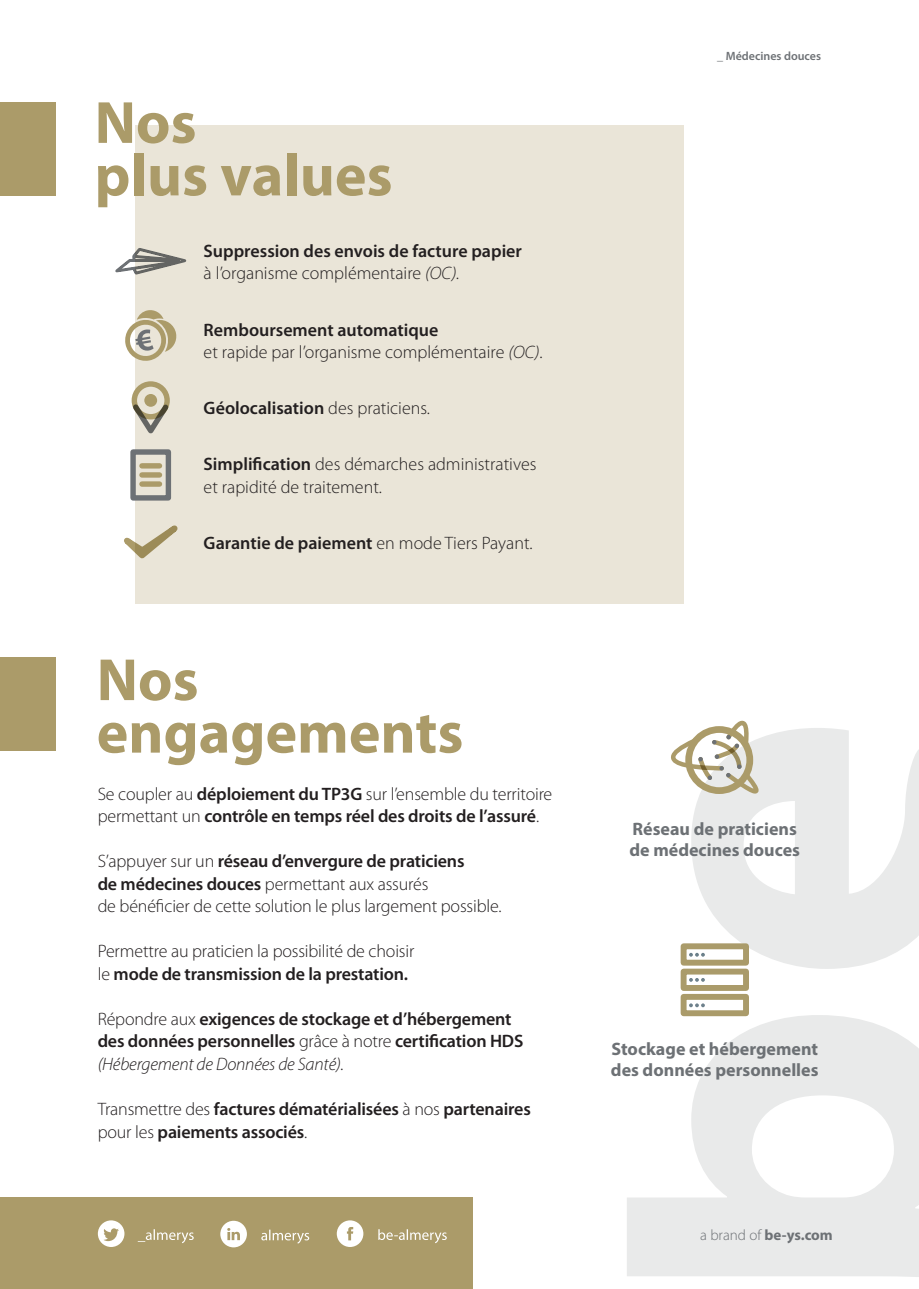
<style>
.page{position:relative;width:919px;height:1289px;background:#fff}
.page>*{position:absolute;margin:0;border:0;box-sizing:border-box;transform-origin:0 0}
.t1{font:700 60px "Myriad Pro";color:#ab9b69}
.t2{font:600 18px/22.5px "Myriad Pro";letter-spacing:-.01em;color:#231f20}
.t3{font:300 18px/22.5px "Myriad Pro";letter-spacing:-.01em;color:#231f20}
.t4{font:700 18px/21.6px "Myriad Pro";color:#6d7175}
.t5{font:700 15px "Myriad Pro";letter-spacing:-.005em;color:#6d7175}
.t6{font:600 12px "Myriad Pro";color:#6d7175}
.s1{font-weight:300}
.s2{font-weight:300;font-style:italic}
.s3{font-weight:600}
.s4{font-style:italic}
</style>
<div class="page">
<svg style="left:627px;top:728px;width:291px;height:549px;fill:#e9eaea"></svg>
<div style="left:0;top:1197px;width:473px;height:91px;background:#ab9b69"></div>
<div style="left:135px;top:125px;width:549px;height:479px;background:#eae5d8"></div>
<div style="left:0;top:102px;width:55px;height:93px;background:#ab9b69"></div>
<div style="left:0;top:657px;width:55px;height:93px;background:#ab9b69"></div>
<svg style="left:124px;top:525px;width:54px;height:34px"></svg>
<svg style="left:220px;top:1220px;width:27px;height:27px"></svg>
<svg style="left:261px;top:1229px;width:48px;height:14px"></svg>
<svg style="left:98px;top:1220px;width:26px;height:26px"></svg>
<svg style="left:138px;top:1229px;width:56px;height:14px"></svg>
<svg style="left:337px;top:1220px;width:26px;height:26px"></svg>
<svg style="left:378px;top:1229px;width:69px;height:14px"></svg>
<div style="left:132px;top:381px;width:38px;height:38px;border:5px solid #ab9b69;border-radius:50%"></div>
<div style="left:144px;top:394px;width:13px;height:13px;background:#ab9b69;border-radius:50%"></div>
<svg style="left:132px;top:403px;width:38px;height:31px"></svg>
<svg style="left:115px;top:248px;width:72px;height:27px"></svg>
<div style="left:130px;top:449px;width:41px;height:51px;border:5px solid #6d7175"></div>
<div style="left:142px;top:463px;width:17px;height:5px;background:#ab9b69"></div>
<div style="left:142px;top:472px;width:17px;height:5px;background:#ab9b69"></div>
<div style="left:142px;top:481px;width:17px;height:6px;background:#ab9b69"></div>
<svg style="left:126px;top:310px;width:51px;height:51px"></svg>
<svg style="left:633px;top:720px;width:145px;height:92px"></svg>
<svg style="left:677px;top:940px;width:74px;height:79px"></svg>
<p class="t1" style="left:95px;top:83px;width:103px">Nos</p>
<p class="t1" style="left:95px;top:136px;width:299px">plus values</p>
<p class="t2" style="left:203px;top:239px;width:320px">Suppression des envois de facture papier <span class="s1">à l’organisme complémentaire</span> <span class="s2">(OC).</span></p>
<p class="t3" style="left:203px;top:318px;width:340px"><span class="s3">Remboursement automatique<br></span>et rapide par l’organisme complémentaire <span class="s4">(OC)</span>.</p>
<p class="t2" style="left:203px;top:396px;width:228px">Géolocalisation <span class="s1">des praticiens.</span></p>
<p class="t3" style="left:203px;top:453px;width:334px"><span class="s3">Simplification</span> des démarches administratives et rapidité de traitement.</p>
<p class="t2" style="left:203px;top:531px;width:330px">Garantie de paiement <span class="s1">en mode Tiers Payant.</span></p>
<p class="t1" style="left:97px;top:640px;width:103px">Nos</p>
<p class="t1" style="left:97px;top:693px;width:368px">engagements</p>
<p class="t2" style="left:98px;top:782px;width:456px"><span class="s1">Se coupler au</span> déploiement du TP3G <span class="s1">sur l’ensemble du territoire permettant un</span> contrôle en temps réel des droits de l’assuré<span class="s1">.</span></p>
<p class="t3" style="left:98px;top:850px;width:405px">S’appuyer sur un <span class="s3">réseau d’envergure de praticiens<br>de médecines douces</span> permettant aux assurés<br>de bénéficier de cette solution le plus largement possible.</p>
<p class="t3" style="left:98px;top:940px;width:318px">Permettre au praticien la possibilité de choisir le <span class="s3">mode de transmission de la prestation.</span></p>
<p class="t2" style="left:98px;top:1007px;width:427px"><span class="s1">Répondre aux</span> exigences de stockage et d’hébergement des données personnelles <span class="s1">grâce à notre</span> certification HDS <span class="s2">(Hébergement de Données de Santé).</span></p>
<p class="t2" style="left:98px;top:1097px;width:434px"><span class="s1">Transmettre des</span> factures dématérialisées <span class="s1">à nos</span> partenaires <span class="s1">pour les</span> paiements associés<span class="s1">.</span></p>
<p class="t6" style="left:717px;top:48px;width:105px">_ Médecines douces</p>
<p class="t4" style="left:629px;top:817px;width:172px">Réseau de praticiens de médecines douces</p>
<p class="t4" style="left:611px;top:1037px;width:209px">Stockage et hébergement des données personnelles</p>
<p class="t5" style="left:700px;top:1224px;width:134px"><span class="s1">a brand of</span> be-ys.com</p>
</div>
